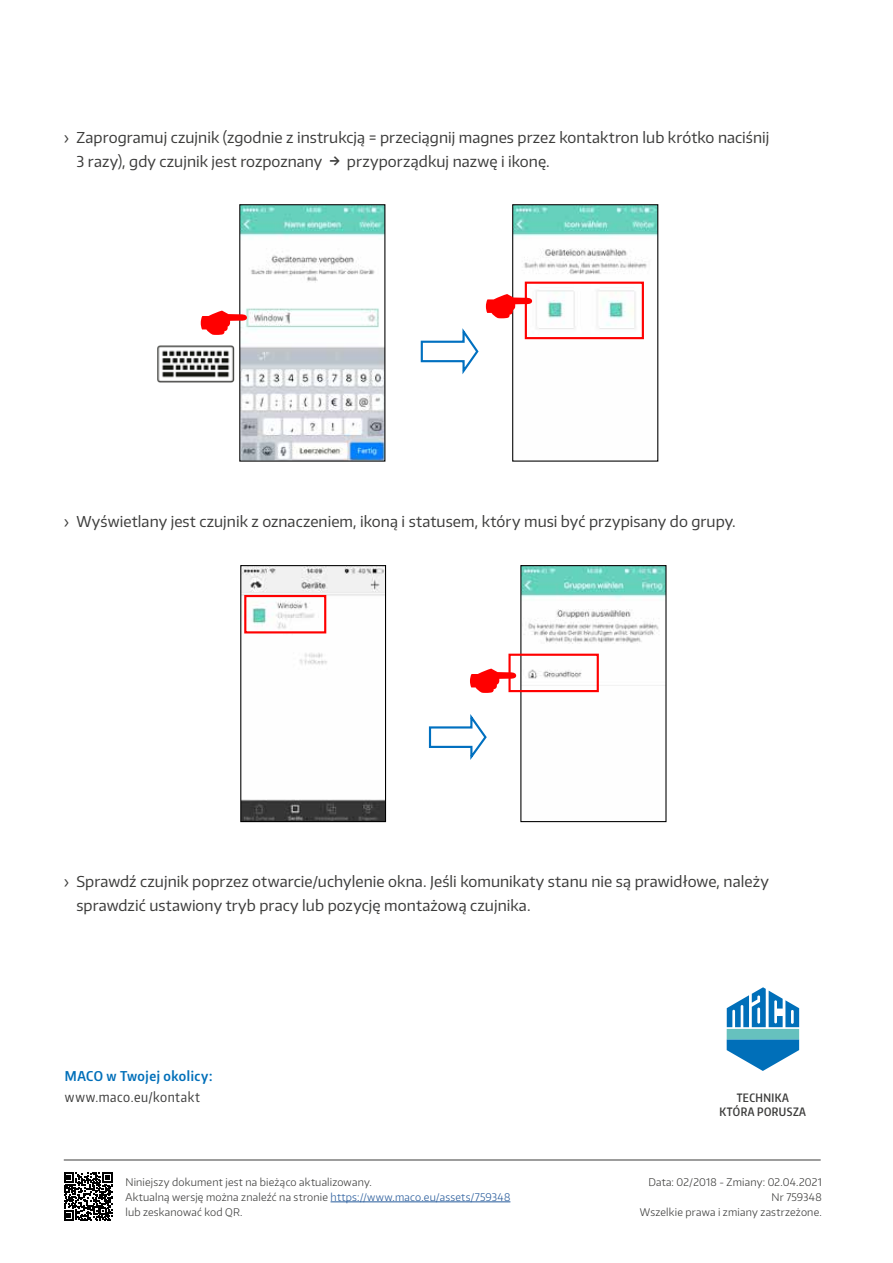
<style>
.page{position:relative;width:893px;height:1263px;background:#fff}
.page>*{position:absolute;margin:0;border:0;box-sizing:border-box;transform-origin:0 0}
.t1{font:15px/24px "Encode Sans Normal";letter-spacing:.005em;color:#3c3c3b}
.t2{font:600 13.5px "Encode Sans Condensed";letter-spacing:.04em;color:#006fb9}
.t3{font:13.5px "Encode Sans Condensed";letter-spacing:.04em;color:#3c3c3b}
.t4{font:600 11.55px/13.6px "Encode Sans Compressed";letter-spacing:.04em;color:#3c3c3b;text-align:center}
.t5{font:300 10.5px/15px "Encode Sans Normal";letter-spacing:.02em;color:#3c3c3b}
.s1{font-weight:600}
.s2{color:#275b9b}
</style>
<div class="page">
<hr style="left:64px;top:1160px;width:757px;height:1px;background:#3c3c3b">
<img style="left:241px;top:206px;width:142px;height:254px">
<img style="left:514px;top:206px;width:142px;height:134px">
<div style="left:512px;top:204px;width:146px;height:258px;border:1px solid #000"></div>
<svg style="left:420px;top:329px;width:59px;height:45px"></svg>
<img style="left:157px;top:345px;width:77px;height:37px">
<div style="left:525px;top:282px;width:119px;height:57px;border:2px solid #f00"></div>
<img style="left:522px;top:567px;width:142px;height:126px">
<div style="left:520px;top:565px;width:146px;height:257px;border:1px solid #000"></div>
<img style="left:242px;top:567px;width:142px;height:253px">
<div style="left:240px;top:565px;width:146px;height:257px;border:1px solid #000"></div>
<div style="left:508px;top:654px;width:91px;height:38px;border:2px solid #f00"></div>
<svg style="left:428px;top:714px;width:59px;height:46px"></svg>
<div style="left:244px;top:595px;width:82px;height:38px;border:2px solid #f00"></div>
<svg style="left:64px;top:1172px;width:49px;height:49px"></svg>
<hr style="left:331px;top:1201px;width:179px;height:1px;background:#275b9b">
<svg style="left:726px;top:987px;width:74px;height:84px"></svg>
<svg style="left:239px;top:310px;width:8px;height:25px"></svg>
<svg style="left:512px;top:293px;width:20px;height:25px"></svg>
<svg style="left:209px;top:362px;width:46px;height:25px"></svg>
<svg style="left:508px;top:668px;width:8px;height:25px"></svg>
<svg style="left:512px;top:345px;width:2px;height:25px"></svg>
<p class="t1" style="left:77px;top:125px;width:694px;text-indent:-13px">› Zaprogramuj czujnik (zgodnie z instrukcją = przeciągnij magnes przez kontaktron lub krótko naciśnij<br>3 razy), gdy czujnik jest rozpoznany <span class="s1">→</span> przyporządkuj nazwę i ikonę.</p>
<p class="t1" style="left:64px;top:509px;width:674px">› Wyświetlany jest czujnik z oznaczeniem, ikoną i statusem, który musi być przypisany do grupy.</p>
<p class="t1" style="left:77px;top:869px;width:694px;text-indent:-13px">› Sprawdź czujnik poprzez otwarcie/uchylenie okna. Jeśli komunikaty stanu nie są prawidłowe, należy sprawdzić ustawiony tryb pracy lub pozycję montażową czujnika.</p>
<p class="t2" style="left:65px;top:1067px;width:149px">MACO w Twojej okolicy:</p>
<p class="t3" style="left:65px;top:1088px;width:137px">www.maco.eu/kontakt</p>
<p class="t5" style="left:125px;top:1174px;width:386px">Niniejszy dokument jest na bieżąco aktualizowany.<br>Aktualną wersję można znaleźć na stronie <span class="s2">https://www.maco.eu/assets/759348 </span>lub zeskanować kod QR.</p>
<p class="t4" style="left:719px;top:1091px;width:88px">TECHNIKA<br>KTÓRA PORUSZA</p>
<p class="t5" style="left:640px;top:1174px;width:183px;text-align:right">Data: 02/2018 - Zmiany: 02.04.2021<br>Nr 759348<br>Wszelkie prawa i zmiany zastrzeżone.</p>
</div>
